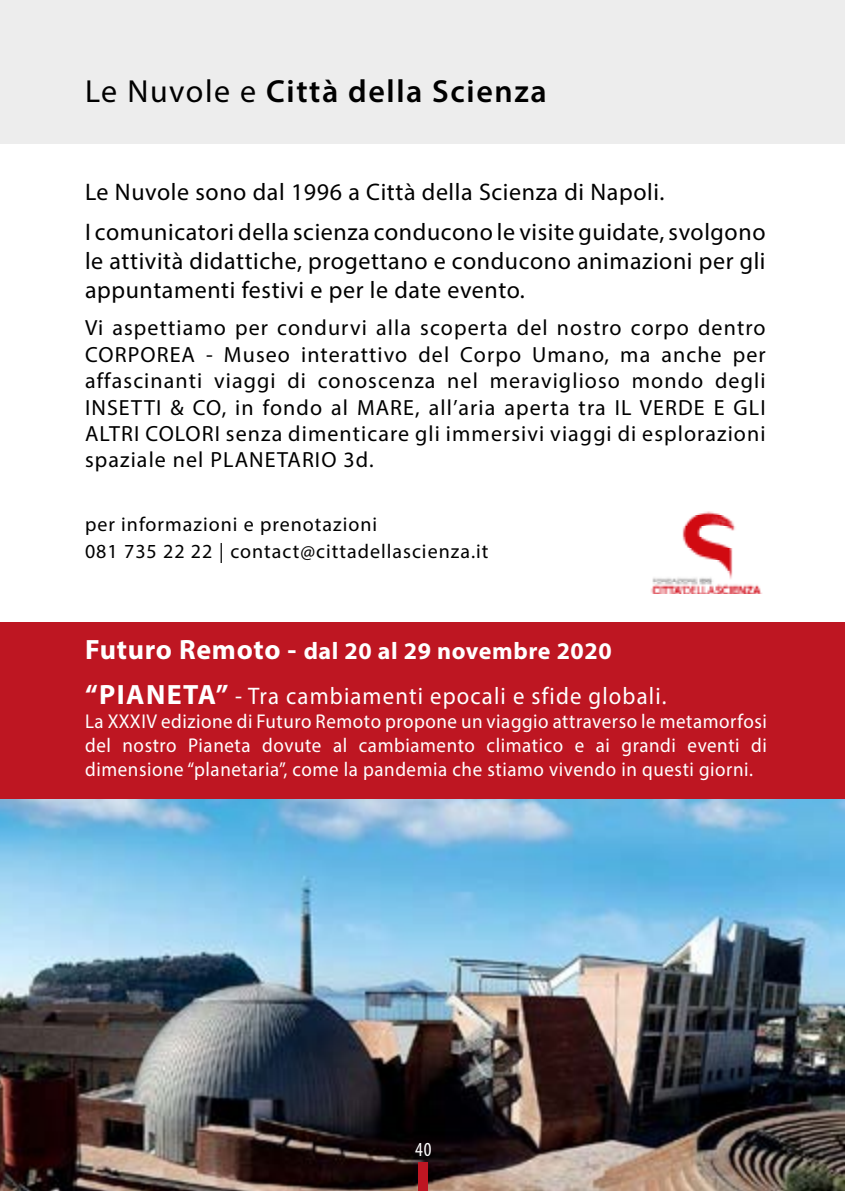
<style>
.page{position:relative;width:845px;height:1191px;background:#fff}
.page>*{position:absolute;margin:0;border:0;box-sizing:border-box;transform-origin:0 0}
.t1{font:600 32px "Myriad Pro";letter-spacing:.05em;color:#000}
.t2{font:24px/40.2px "Myriad Pro";letter-spacing:.025em;color:#000}
.t3{font:24px/45px "Myriad Pro";letter-spacing:.05em;color:#fff;scale:.95 1}
.t4{font:22px/26.4px "Myriad Pro";letter-spacing:.05em;color:#000;text-align:justify}
.t5{font:20px/24px "Myriad Pro";letter-spacing:.03em;color:#fff;text-align:justify;scale:.95 1}
.t6{font:20px/26.4px "Myriad Pro";letter-spacing:.05em;color:#000}
.t7{font:condensed 20px "Myriad Pro";color:#fff}
.s1{font-weight:400}
.s2{font-family:"Minion Pro"}
.s3{font-weight:700;font-size:28px}
.s4{font-weight:700}
</style>
<div class="page">
<img style="left:0;top:798px;width:844px;height:393px">
<div style="left:0;top:622px;width:844px;height:176px;background:#be1622"></div>
<div style="left:419px;top:1162px;width:9px;height:29px;background:#be1622"></div>
<div style="left:0;top:0;width:845px;height:144px;background:#ededed"></div>
<img style="left:651px;top:511px;width:112px;height:83px">
<h1 class="t1" style="left:85px;top:71px;width:463px"><span class="s1">Le Nuvole e</span> Città della Scienza</h1>
<p class="t2" style="left:85px;top:171px;width:682px">Le Nuvole sono dal 1996 a Città della Scienza di Napoli.<br>I comunicatori della scienza conducono le visite guidate, svolgono</p>
<p class="t2" style="left:85px;top:246px;width:682px;line-height:28.8px">le attività didattiche, progettano e conducono animazioni per gli appuntamenti festivi e per le date evento.</p>
<p class="t4" style="left:85px;top:314px;width:682px">Vi aspettiamo per condurvi alla scoperta del nostro corpo dentro CORPOREA - Museo interattivo del Corpo Umano, ma anche per affascinanti viaggi di conoscenza nel meraviglioso mondo degli INSETTI &amp; CO, in fondo al MARE, all’aria aperta tra IL VERDE E GLI ALTRI COLORI senza dimenticare gli immersivi viaggi di esplorazioni spaziale nel PLANETARIO 3d.</p>
<p class="t6" style="left:85px;top:511px;width:405px">per informazioni e prenotazioni<br>081 735 22 22 <span class="s2">|</span> contact@cittadellascienza.it</p>
<p class="t3" style="left:85px;top:627px;width:613px"><span class="s3">Futuro Remoto -</span> <span class="s4">dal 20 al 29 novembre 2020 </span><span class="s3">“PIANETA”</span> - Tra cambiamenti epocali e sfide globali.</p>
<p class="t5" style="left:85px;top:708px;width:719px">La XXXIV edizione di Futuro Remoto propone un viaggio attraverso le metamorfosi del nostro Pianeta dovute al cambiamento climatico e ai grandi eventi di dimensione “planetaria”, come la pandemia che stiamo vivendo in questi giorni.</p>
<p class="t7" style="left:415px;top:1137px;width:18px">40</p>
</div>
